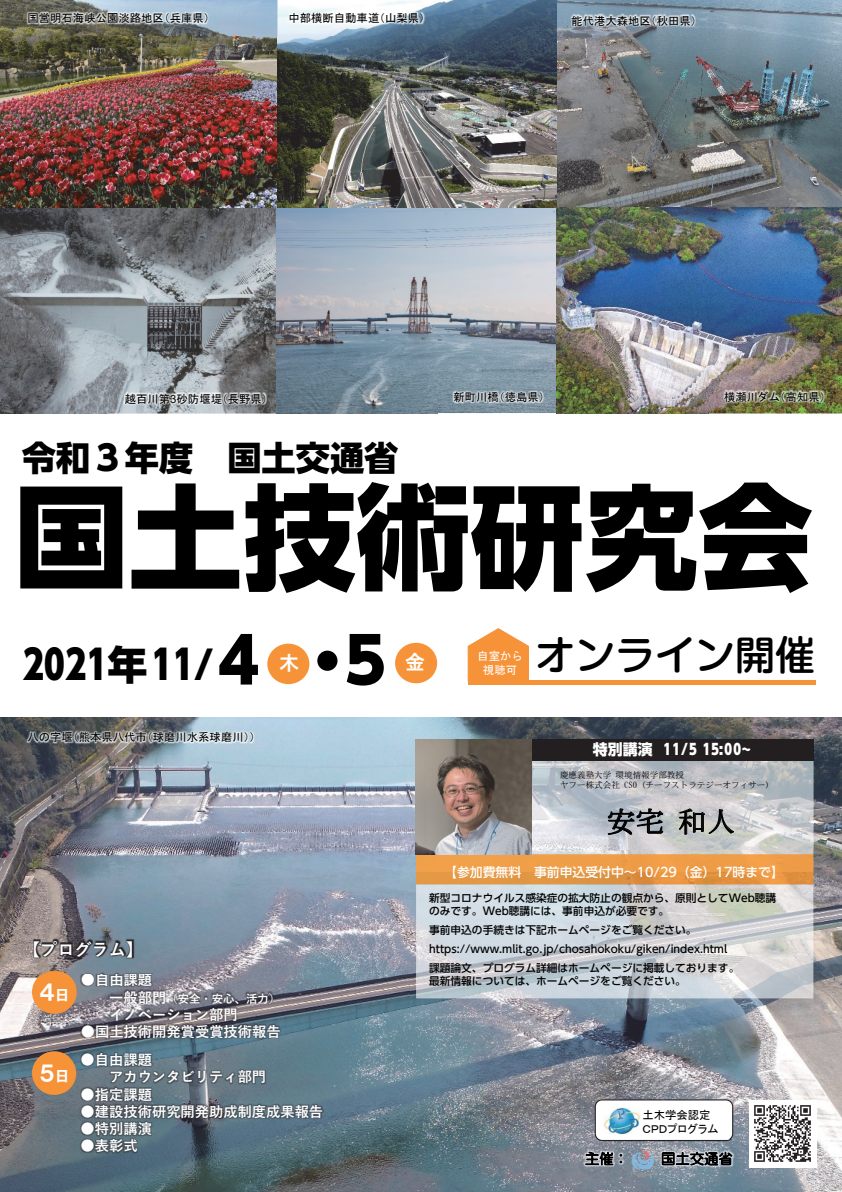
<style>
.page{position:relative;width:842px;height:1192px;background:#fff}
.page>*{position:absolute;margin:0;border:0;box-sizing:border-box;transform-origin:0 0}
.t1{font:800 114.05px "UD Shin Go Pr 6";color:#000}
.t2{font:800 62.7px "UD Shin Go Pr 6";color:#000}
.t3{font:39.95px "UD Shin Go C Osiz Pr 6 N Ult";color:#000}
.t4{font:500 39.95px "Shin M Go Pr 6";color:#000}
.t5{font:800 34.2px "UD Shin Go Pr 6";color:#000}
.t6{font:28.5px "DFHS Mincho W3 WIN RKSJ H";color:#000}
.t7{font:21.4px "HGP Soei Kakugothic UB";color:#fff}
.t8{font:19.95px "HG Gothic E";color:#fff}
.t9{font:700 17.1px "Yu Gothic";color:#fff}
.t10{font:14.95px "UD Shin Go C Osiz Pr 6 N Ult";color:#fff}
.t11{font:700 14.3px/17.1px "Yu Gothic";color:#fff}
.t12{font:14.3px "HG Maru Gothic MPRO";letter-spacing:.005em;color:#000}
.t13{font:500 12.85px "UD Shin Go Pr 6";color:#fff}
.t14{font:11.4px/13.7px "MS P Gothic";color:#000}
.t15{font:700 11.4px "Yu Gothic";color:#fff}
.t16{font:11.4px/13.7px "MS Gothic";color:#fff;text-align:center}
.t17{font:500 10.7px/19.2px "UD Shin Go Pr 6";color:#000}
.t18{font:8.55px/10.2px "DFHS Mincho W3 WIN RKSJ H";color:#000}
.s1{font-family:"Arial"}
.s2{font-family:"Shin Go Pr 5";font-weight:800}
.s3{font-family:"UD Shin Go Pr 6";font-weight:800;font-size:62.7px}
.s4{font-size:14.3px}
.s5{font-family:"UD Shin Go Pr 6";font-weight:800}
</style>
<div class="page">
<img style="left:0;top:717px;width:842px;height:475px">
<img style="left:12px;top:720px;width:285px;height:34px">
<img style="left:70px;top:966px;width:222px;height:79px">
<div style="left:32px;top:1051px;width:45px;height:44px;background:#f69238;border-radius:50%"></div>
<div style="left:32px;top:970px;width:45px;height:44px;background:#f69238;border-radius:50%"></div>
<img style="left:10px;top:932px;width:146px;height:41px">
<img style="left:69px;top:1045px;width:265px;height:121px">
<div style="left:595px;top:1100px;width:138px;height:40px;background:#fff;border-radius:7px"></div>
<div style="left:595px;top:1099px;width:138px;height:42px;border:1px solid #231f20;border-radius:7px"></div>
<img style="left:603px;top:1107px;width:38px;height:27px">
<img style="left:570px;top:1139px;width:194px;height:39px">
<img style="left:749px;top:1100px;width:67px;height:67px">
<img style="left:557px;top:0;width:285px;height:413px">
<img style="left:557px;top:4px;width:204px;height:34px">
<img style="left:0;top:0;width:278px;height:413px">
<img style="left:110px;top:382px;width:192px;height:32px">
<img style="left:12px;top:1px;width:261px;height:34px">
<img style="left:277px;top:207px;width:282px;height:206px">
<img style="left:438px;top:380px;width:137px;height:34px">
<img style="left:709px;top:379px;width:133px;height:34px">
<img style="left:532px;top:739px;width:282px;height:112px">
<div style="left:532px;top:739px;width:281px;height:21px;background:#231f20"></div>
<img style="left:410px;top:851px;width:408px;height:153px">
<svg style="left:467px;top:628px;width:62px;height:54px"></svg>
<hr style="left:468px;top:681px;width:347px;height:4px;background:#f69238">
<div style="left:267px;top:644px;width:42px;height:40px;background:#f69238;border-radius:50%"></div>
<div style="left:395px;top:643px;width:42px;height:40px;background:#f69238;border-radius:50%"></div>
<img style="left:278px;top:0;width:279px;height:207px">
<img style="left:273px;top:1px;width:171px;height:34px">
<img style="left:416px;top:739px;width:116px;height:116px">
<p class="t14" style="left:27px;top:11px;width:184px">国営明石海峡公園淡路地区（兵庫県）</p>
<p class="t14" style="left:288px;top:11px;width:138px">中部横断自動車道（山梨県）</p>
<p class="t14" style="left:571px;top:14px;width:127px">能代港大森地区（秋田県）</p>
<p class="t14" style="left:125px;top:392px;width:144px">越百川第<span class="s1">3</span>砂防堰堤（長野県）</p>
<h3 class="t5" style="left:22px;top:430px;width:378px">令和３年度 国土交通省</h3>
<p class="t14" style="left:453px;top:390px;width:93px">新町川橋（徳島県）</p>
<p class="t14" style="left:724px;top:390px;width:103px">横瀬川ダム（高知県）</p>
<h1 class="t1" style="left:14px;top:444px;width:800px">国土技術研究会</h1>
<h3 class="t3" style="left:23px;top:631px;width:238px">2021<span class="s2">年</span>11<span class="s2">/</span><span class="s3">4</span></h3>
<p class="t14" style="left:27px;top:730px;width:229px">八の字堰（熊本県八代市（球磨川水系球磨川））</p>
<h3 class="t8" style="left:279px;top:653px;width:21px">木</h3>
<h2 class="t2" style="left:296px;top:609px;width:91px">・5</h2>
<h3 class="t9" style="left:23px;top:940px;width:121px">【プログラム】</h3>
<h3 class="t7" style="left:39px;top:981px;width:32px">４<span class="s4">日</span></h3>
<h3 class="t11" style="left:81px;top:972px;width:73px">●⾃由課題</h3>
<p class="t15" style="left:109px;top:992px;width:172px"><span class="s4">⼀般部⾨</span>（安全・安⼼、活⼒）</p>
<h3 class="t11" style="left:109px;top:1006px;width:130px">イノベーション部⾨</h3>
<h3 class="t11" style="left:81px;top:1023px;width:201px">●国⼟技術開発賞受賞技術報告</h3>
<h3 class="t7" style="left:39px;top:1062px;width:32px">５<span class="s4">日</span></h3>
<h3 class="t11" style="left:109px;top:1052px;width:159px;text-indent:-28px">●⾃由課題<br>アカウンタビリティ部⾨</h3>
<h3 class="t11" style="left:81px;top:1086px;width:73px">●指定課題</h3>
<h3 class="t11" style="left:81px;top:1103px;width:244px">●建設技術研究開発助成制度成果報告</h3>
<h3 class="t11" style="left:81px;top:1120px;width:73px">●特別講演</h3>
<h3 class="t11" style="left:81px;top:1137px;width:59px">●表彰式</h3>
<h3 class="t8" style="left:405px;top:652px;width:21px">金</h3>
<p class="t16" style="left:477px;top:649px;width:47px">自室から視聴可</p>
<h3 class="t4" style="left:535px;top:622px;width:281px">オンライン開催</h3>
<h3 class="t10" style="left:593px;top:737px;width:159px"><span class="s5">特別講演</span> １１/５１5:００～</h3>
<p class="t18" style="left:560px;top:769px;width:215px">慶應義塾大学環境情報学部教授<br>ヤフー株式会社 CSO（チーフストラテジーオフィサー）</p>
<h3 class="t6" style="left:607px;top:807px;width:130px">安宅和人</h3>
<p class="t13" style="left:444px;top:862px;width:341px">【参加費無料 事前申込受付中～10/29（金）17時まで】</p>
<p class="t17" style="left:429px;top:891px;width:348px;line-height:12.8px">新型コロナウイルス感染症の拡大防止の観点から、原則としてWeb聴講のみです。Web聴講には、事前申込が必要です。</p>
<p class="t17" style="left:429px;top:920px;width:312px">事前申込の手続きは下記ホームページをご覧ください。https://www.mlit.go.jp/chosahokoku/giken/index.html課題論文、プログラム詳細はホームページに掲載しております。</p>
<p class="t17" style="left:429px;top:971px;width:258px">最新情報については、ホームページをご覧ください。</p>
<p class="t14" style="left:642px;top:1108px;width:78px">土木学会認定<br>ＣＰＤプログラム</p>
<h3 class="t12" style="left:585px;top:1151px;width:45px">主催：</h3>
<h3 class="t12" style="left:661px;top:1151px;width:73px">国土交通省</h3>
</div>
